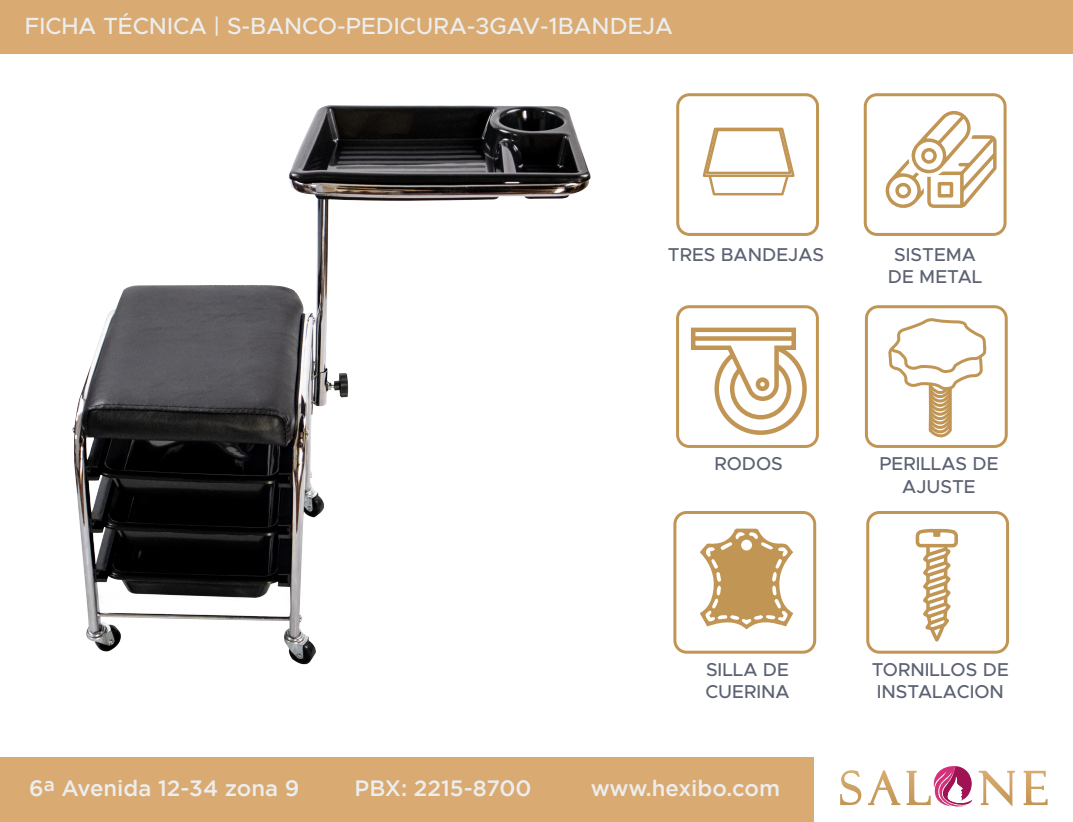
<style>
.page{position:relative;width:1073px;height:822px;background:#fff}
.page>*{position:absolute;margin:0;border:0;box-sizing:border-box;transform-origin:0 0}
.t1{font:500 23.5px "Metropolis";color:#ededed}
.t2{font:500 22.15px "Gotham";color:#ededed}
.t3{font:500 18.7px/22.4px "Metropolis";color:#5c6273;text-align:center}
</style>
<div class="page">
<div style="left:0;top:0;width:1072px;height:54px;background:#d9ab73"></div>
<svg style="left:840px;top:770px;width:21px;height:35px"></svg>
<svg style="left:868px;top:770px;width:32px;height:35px"></svg>
<svg style="left:978px;top:771px;width:36px;height:36px"></svg>
<svg style="left:1023px;top:771px;width:24px;height:34px"></svg>
<svg style="left:906px;top:766px;width:66px;height:41px"></svg>
<div style="left:0;top:757px;width:814px;height:65px;background:#d9ab73"></div>
<div style="left:676px;top:93px;width:142px;height:143px;border:3px solid #c19554;border-radius:12px"></div>
<div style="left:676px;top:305px;width:142px;height:143px;border:3px solid #c19554;border-radius:12px"></div>
<div style="left:864px;top:305px;width:143px;height:143px;border:3px solid #c19554;border-radius:12px"></div>
<div style="left:863px;top:93px;width:143px;height:143px;border:3px solid #c19554;border-radius:12px"></div>
<svg style="left:885px;top:110px;width:111px;height:98px"></svg>
<svg style="left:716px;top:345px;width:88px;height:88px"></svg>
<div style="left:714px;top:343px;width:92px;height:92px;border:4px solid #c19554;border-radius:50%"></div>
<svg style="left:732px;top:360px;width:56px;height:57px"></svg>
<div style="left:729px;top:358px;width:62px;height:61px;border:4px solid #c19554;border-radius:50%"></div>
<svg style="left:690px;top:327px;width:108px;height:76px"></svg>
<svg style="left:757px;top:380px;width:10px;height:9px"></svg>
<div style="left:755px;top:377px;width:14px;height:14px;border:4px solid #c19554;border-radius:50%"></div>
<div style="left:693px;top:336px;width:100px;height:5px;background:#c19554"></div>
<div style="left:673px;top:511px;width:143px;height:143px;border:3px solid #c19554;border-radius:12px"></div>
<div style="left:866px;top:511px;width:142px;height:143px;border:3px solid #c19554;border-radius:12px"></div>
<svg style="left:886px;top:318px;width:101px;height:324px"></svg>
<svg style="left:700px;top:529px;width:93px;height:100px"></svg>
<img style="left:72px;top:105px;width:519px;height:560px">
<svg style="left:702px;top:127px;width:93px;height:69px"></svg>
<p class="t1" style="left:25px;top:11px;width:649px">FICHA TÉCNICA | S-BANCO-PEDICURA-3GAV-1BANDEJA</p>
<p class="t3" style="left:667px;top:243px;width:158px">TRES BANDEJAS</p>
<p class="t3" style="left:887px;top:243px;width:96px">SISTEMA<br>DE METAL</p>
<p class="t3" style="left:714px;top:453px;width:70px">RODOS</p>
<p class="t3" style="left:879px;top:453px;width:121px">PERILLAS DE<br>AJUSTE</p>
<p class="t3" style="left:705px;top:658px;width:86px;text-align:left">SILLA DE<br>CUERINA</p>
<p class="t3" style="left:871px;top:658px;width:138px;text-align:left">TORNILLOS DE<br>INSTALACION</p>
<p class="t2" style="left:29px;top:776px;width:271px">6<sup>a</sup> Avenida 12-34 zona 9</p>
<p class="t2" style="left:354px;top:776px;width:178px">PBX: 2215-8700</p>
<p class="t2" style="left:590px;top:776px;width:191px">www.hexibo.com</p>
</div>
